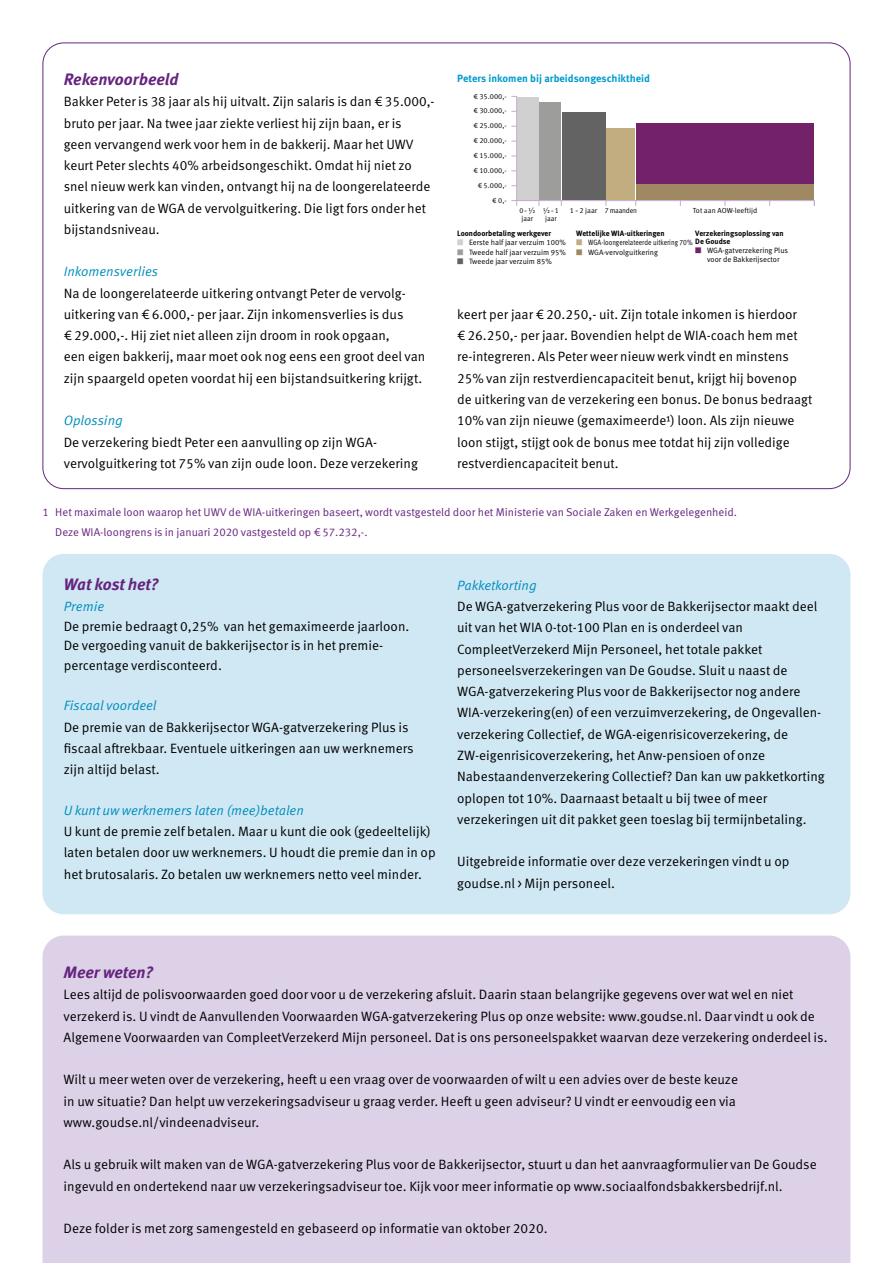
<style>
.page{position:relative;width:893px;height:1263px;background:#fff}
.page>*{position:absolute;margin:0;border:0;box-sizing:border-box;transform-origin:0 0}
.t1{font:italic 700 16.5px "Meta OT";letter-spacing:-.005em;color:#66247f}
.t2{font:13.5px/21.3px "Meta OT Norm";color:#000}
.t3{font:13.5px "Meta OT Norm Ita";color:#008dbd}
.t4{font:11.25px/19.5px "Meta OT Norm";color:#66247f}
.t5{font:700 10.5px "Meta OT";color:#009bcf}
.t6{font:7.65px/9.3px "Meta OT Norm";color:#000;text-align:center}
.t7{font:700 7.65px/7.4px "Meta OT";color:#000}
.t8{font:7.65px "Meta OT Norm";color:#000;scale:.85 1}
.t9{font:7.35px "Meta OT Norm";color:#000}
.t10{font:7.35px/7.4px "Meta OT Norm";color:#000;scale:.95 1}
.t11{font:7.35px "Meta OT Norm";letter-spacing:-.03em;color:#000}
.s1{color:#d0d0d0}
.s2{color:#9d9d9c}
.s3{color:#646363}
.s4{color:#732169}
.s5{color:#c1ad80}
.s6{color:#9f8962}
</style>
<div class="page">
<div style="left:43px;top:554px;width:807px;height:360px;background:#d0e8f4;border-radius:21px"></div>
<div style="left:43px;top:935px;width:807px;height:328px;background:#ddd1e7"></div>
<svg style="left:511px;top:96px;width:304px;height:110px"></svg>
<p class="t1" style="left:64px;top:69px;width:116px">Rekenvoorbeeld</p>
<p class="t2" style="left:64px;top:91px;width:372px">Bakker Peter is 38 jaar als hij uitvalt. Zijn salaris is dan € 35.000,- bruto per jaar. Na twee jaar ziekte verliest hij zijn baan, er is<br>geen vervangend werk voor hem in de bakkerij. Maar het UWV keurt Peter slechts 40% arbeidsongeschikt. Omdat hij niet zo snel nieuw werk kan vinden, ontvangt hij na de loongerelateerde uitkering van de WGA de vervolguitkering. Die ligt fors onder het bijstandsniveau.</p>
<p class="t3" style="left:64px;top:264px;width:96px">Inkomensverlies</p>
<p class="t2" style="left:64px;top:282px;width:363px">Na de loongerelateerde uitkering ontvangt Peter de vervolg&shy;uitkering van € 6.000,- per jaar. Zijn inkomensverlies is dus<br>€ 29.000,-. Hij ziet niet alleen zijn droom in rook opgaan,<br>een eigen bakkerij, maar moet ook nog eens een groot deel van zijn spaargeld opeten voordat hij een bijstandsuitkering krijgt.</p>
<p class="t3" style="left:64px;top:413px;width:61px">Oplossing</p>
<p class="t2" style="left:64px;top:431px;width:356px">De verzekering biedt Peter een aanvulling op zijn WGA&shy;vervolguitkering tot 75% van zijn oude loon. Deze verzekering</p>
<p class="t5" style="left:457px;top:71px;width:194px">Peters inkomen bij arbeidsongeschiktheid</p>
<p class="t9" style="left:473px;top:92px;width:35px">€ 35.000,-</p>
<p class="t9" style="left:473px;top:121px;width:35px">€ 25.000,-</p>
<p class="t9" style="left:473px;top:106px;width:35px">€ 30.000,-</p>
<p class="t9" style="left:473px;top:136px;width:35px">€ 20.000,-</p>
<p class="t9" style="left:473px;top:151px;width:35px">€ 15.000,-</p>
<p class="t9" style="left:473px;top:166px;width:35px">€ 10.000,-</p>
<p class="t9" style="left:478px;top:181px;width:31px">€ 5.000,-</p>
<p class="t9" style="left:492px;top:196px;width:16px">€ 0,-</p>
<p class="t10" style="left:519px;top:207px;width:18px">0-1⁄2 jaar</p>
<p class="t10" style="left:543px;top:207px;width:18px">1⁄2-1 jaar</p>
<p class="t11" style="left:570px;top:206px;width:69px">1-2 jaar 7 maanden</p>
<p class="t9" style="left:693px;top:206px;width:66px">Tot aan AOW-leeftijd</p>
<p class="t7" style="left:457px;top:230px;width:96px">Loondoorbetaling werkgever</p>
<p class="t6" style="left:457px;top:238px;width:110px"><span class="s1">■</span> Eerste half jaar verzuim 100%</p>
<p class="t6" style="left:457px;top:247px;width:110px"><span class="s2">■</span> Tweede half jaar verzuim 95%</p>
<p class="t6" style="left:457px;top:257px;width:96px"><span class="s3">■</span> Tweede jaar verzuim 85%</p>
<p class="t7" style="left:695px;top:230px;width:90px">Verzekeringsoplossing van<br>De Goudse</p>
<p class="t6" style="left:695px;top:246px;width:94px"><span class="s4">■</span> WGA-gatverzekering Plus voor de Bakkerijsector</p>
<p class="t7" style="left:576px;top:230px;width:90px">Wettelijke WIA-uitkeringen</p>
<p class="t8" style="left:576px;top:238px;width:139px"><span class="s5">■</span> WGA-loongerelateerde uitkering 70%</p>
<p class="t6" style="left:576px;top:247px;width:83px"><span class="s6">■</span> WGA-vervolguitkering</p>
<p class="t2" style="left:457px;top:304px;width:357px">keert per jaar € 20.250,- uit. Zijn totale inkomen is hierdoor<br>€ 26.250,- per jaar. Bovendien helpt de WIA-coach hem met re-integreren. Als Peter weer nieuw werk vindt en minstens 25% van zijn restverdiencapaciteit benut, krijgt hij bovenop de uitkering van de verzekering een bonus. De bonus bedraagt 10% van zijn nieuwe (gemaximeerde¹) loon. Als zijn nieuwe loon stijgt, stijgt ook de bonus mee totdat hij zijn volledige restverdiencapaciteit benut.</p>
<p class="t4" style="left:55px;top:503px;width:683px;text-indent:-13px">1 Het maximale loon waarop het UWV de WIA-uitkeringen baseert, wordt vastgesteld door het Ministerie van Sociale Zaken en Werkgelegenheid.<br>Deze WIA-loongrens is in januari 2020 vastgesteld op € 57.232,-.</p>
<p class="t1" style="left:64px;top:574px;width:96px">Wat kost het?</p>
<p class="t3" style="left:64px;top:598px;width:42px">Premie</p>
<p class="t2" style="left:64px;top:616px;width:347px;line-height:19.5px">De premie bedraagt 0,25% van het gemaximeerde jaarloon.<br>De vergoeding vanuit de bakkerijsector is in het premie&shy;percentage verdisconteerd.</p>
<p class="t3" style="left:64px;top:698px;width:94px">Fiscaal voordeel</p>
<p class="t2" style="left:64px;top:716px;width:351px">De premie van de Bakkerijsector WGA-gatverzekering Plus is fiscaal aftrekbaar. Eventuele uitkeringen aan uw werknemers zijn altijd belast.</p>
<p class="t3" style="left:64px;top:802px;width:242px">U kunt uw werknemers laten (mee)betalen</p>
<p class="t2" style="left:64px;top:821px;width:373px">U kunt de premie zelf betalen. Maar u kunt die ook (gedeeltelijk) laten betalen door uw werknemers. U houdt die premie dan in op het brutosalaris. Zo betalen uw werknemers netto veel minder.</p>
<p class="t3" style="left:457px;top:577px;width:81px">Pakketkorting</p>
<p class="t2" style="left:457px;top:596px;width:369px">De WGA-gatverzekering Plus voor de Bakkerijsector maakt deel uit van het WIA 0-tot-100 Plan en is onderdeel van CompleetVerzekerd Mijn Personeel, het totale pakket personeelsverzekeringen van De Goudse. Sluit u naast de WGA-gatverzekering Plus voor de Bakkerijsector nog andere WIA-verzekering(en) of een verzuimverzekering, de Ongevallen&shy;verzekering Collectief, de WGA-eigenrisicoverzekering, de ZW-eigenrisicoverzekering, het Anw-pensioen of onze Nabestaandenverzekering Collectief? Dan kan uw pakketkorting oplopen tot 10%. Daarnaast betaalt u bij twee of meer verzekeringen uit dit pakket geen toeslag bij termijnbetaling.</p>
<p class="t2" style="left:457px;top:851px;width:334px">Uitgebreide informatie over deze verzekeringen vindt u op goudse.nl &gt; Mijn personeel.</p>
<p class="t1" style="left:64px;top:962px;width:91px">Meer weten?</p>
<p class="t2" style="left:64px;top:984px;width:765px">Lees altijd de polisvoorwaarden goed door voor u de verzekering afsluit. Daarin staan belangrijke gegevens over wat wel en niet verzekerd is. U vindt de Aanvullenden Voorwaarden WGA-gatverzekering Plus op onze website: www.goudse.nl. Daar vindt u ook de<br>Algemene Voorwaarden van CompleetVerzekerd Mijn personeel. Dat is ons personeelspakket waarvan deze verzekering onderdeel is.</p>
<p class="t2" style="left:64px;top:1069px;width:676px">Wilt u meer weten over de verzekering, heeft u een vraag over de voorwaarden of wilt u een advies over de beste keuze in uw situatie? Dan helpt uw verzekeringsadviseur u graag verder. Heeft u geen adviseur? U vindt er eenvoudig een via www.goudse.nl/vindeenadviseur.</p>
<p class="t2" style="left:64px;top:1154px;width:755px">Als u gebruik wilt maken van de WGA-gatverzekering Plus voor de Bakkerijsector, stuurt u dan het aanvraagformulier van De Goudse ingevuld en ondertekend naar uw verzekeringsadviseur toe. Kijk voor meer informatie op www.sociaalfondsbakkersbedrijf.nl.</p>
<p class="t2" style="left:64px;top:1218px;width:485px">Deze folder is met zorg samengesteld en gebaseerd op informatie van oktober 2020.</p>
</div>
